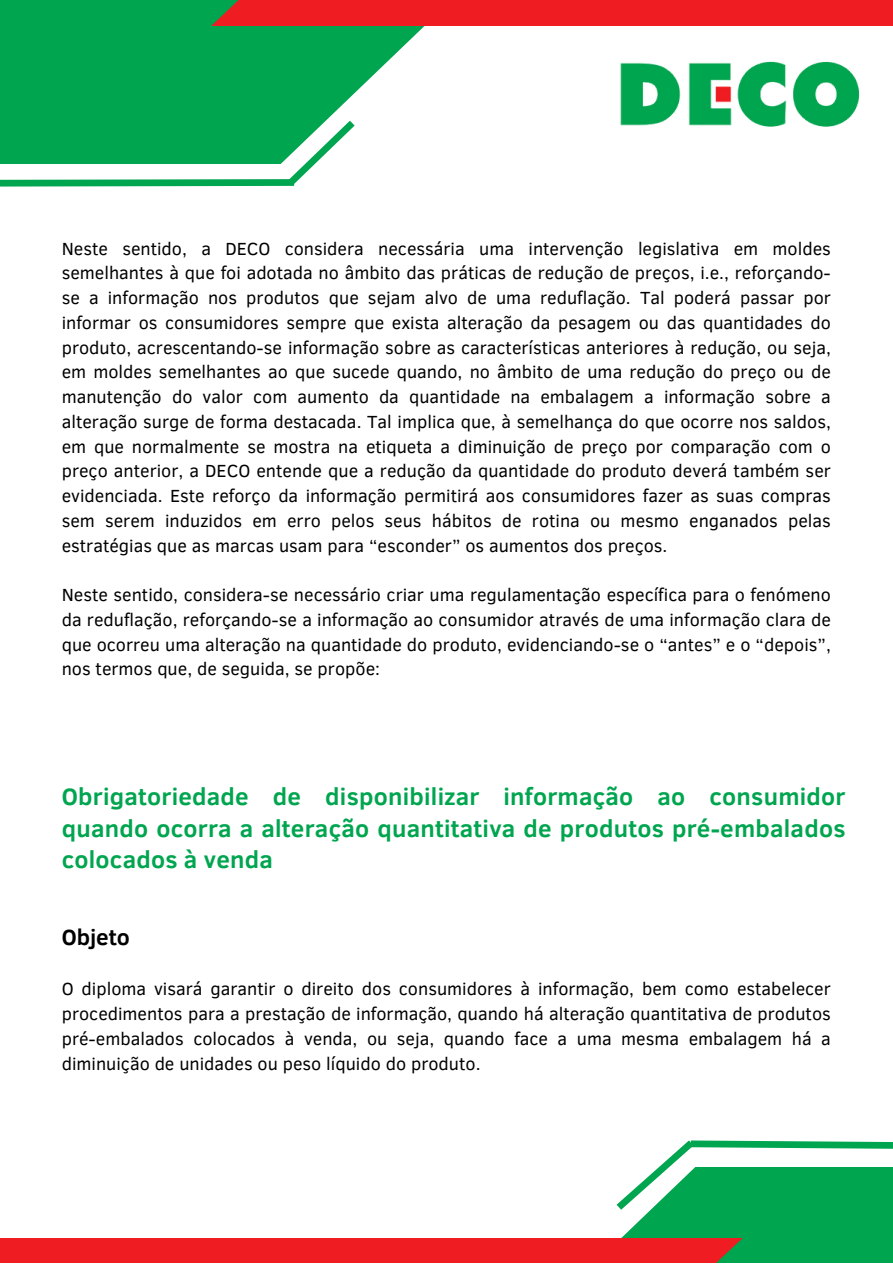
<style>
.page{position:relative;width:893px;height:1264px;background:#fff}
.page>*{position:absolute;margin:0;border:0;box-sizing:border-box;transform-origin:0 0}
.t1{font:700 24.3px/31.5px "Clear Sans";letter-spacing:.01em;color:#00a54f;text-align:justify}
.t2{font:700 22.5px "Clear Sans";color:#000}
.t3{font:18px/24.8px "Clear Sans";color:#000;text-align:justify}
</style>
<div class="page">
<svg style="left:0;top:0;width:425px;height:114px;background:#19ad60"></svg>
<div style="left:622px;top:1216px;width:270px;height:46px;background:#00a54f"></div>
<svg style="left:616px;top:1140px;width:276px;height:76px"></svg>
<div style="left:211px;top:0;width:681px;height:26px;background:#ef1c22"></div>
<div style="left:0;top:1237px;width:743px;height:25px;background:#ef1c22"></div>
<svg style="left:0;top:114px;width:355px;height:73px"></svg>
<img style="left:620px;top:61px;width:240px;height:66px">
<p class="t3" style="left:62px;top:235px;width:770px">Neste sentido, a DECO considera necessária uma intervenção legislativa em moldes semelhantes à que foi adotada no âmbito das práticas de redução de preços, i.e., reforçando&shy;se a informação nos produtos que sejam alvo de uma reduflação. Tal poderá passar por informar os consumidores sempre que exista alteração da pesagem ou das quantidades do produto, acrescentando-se informação sobre as características anteriores à redução, ou seja, em moldes semelhantes ao que sucede quando, no âmbito de uma redução do preço ou de manutenção do valor com aumento da quantidade na embalagem a informação sobre a alteração surge de forma destacada. Tal implica que, à semelhança do que ocorre nos saldos, em que normalmente se mostra na etiqueta a diminuição de preço por comparação com o preço anterior, a DECO entende que a redução da quantidade do produto deverá também ser evidenciada. Este reforço da informação permitirá aos consumidores fazer as suas compras sem serem induzidos em erro pelos seus hábitos de rotina ou mesmo enganados pelas estratégias que as marcas usam para “esconder” os aumentos dos preços.</p>
<p class="t3" style="left:62px;top:581px;width:770px">Neste sentido, considera-se necessário criar uma regulamentação específica para o fenómeno da reduflação, reforçando-se a informação ao consumidor através de uma informação clara de que ocorreu uma alteração na quantidade do produto, evidenciando-se o “antes” e o “depois”, nos termos que, de seguida, se propõe:</p>
<p class="t1" style="left:62px;top:779px;width:785px">Obrigatoriedade de disponibilizar informação ao consumidor quando ocorra a alteração quantitativa de produtos pré-embalados colocados à venda</p>
<p class="t2" style="left:62px;top:920px;width:70px">Objeto</p>
<p class="t3" style="left:62px;top:975px;width:770px">O diploma visará garantir o direito dos consumidores à informação, bem como estabelecer procedimentos para a prestação de informação, quando há alteração quantitativa de produtos pré-embalados colocados à venda, ou seja, quando face a uma mesma embalagem há a diminuição de unidades ou peso líquido do produto.</p>
</div>
